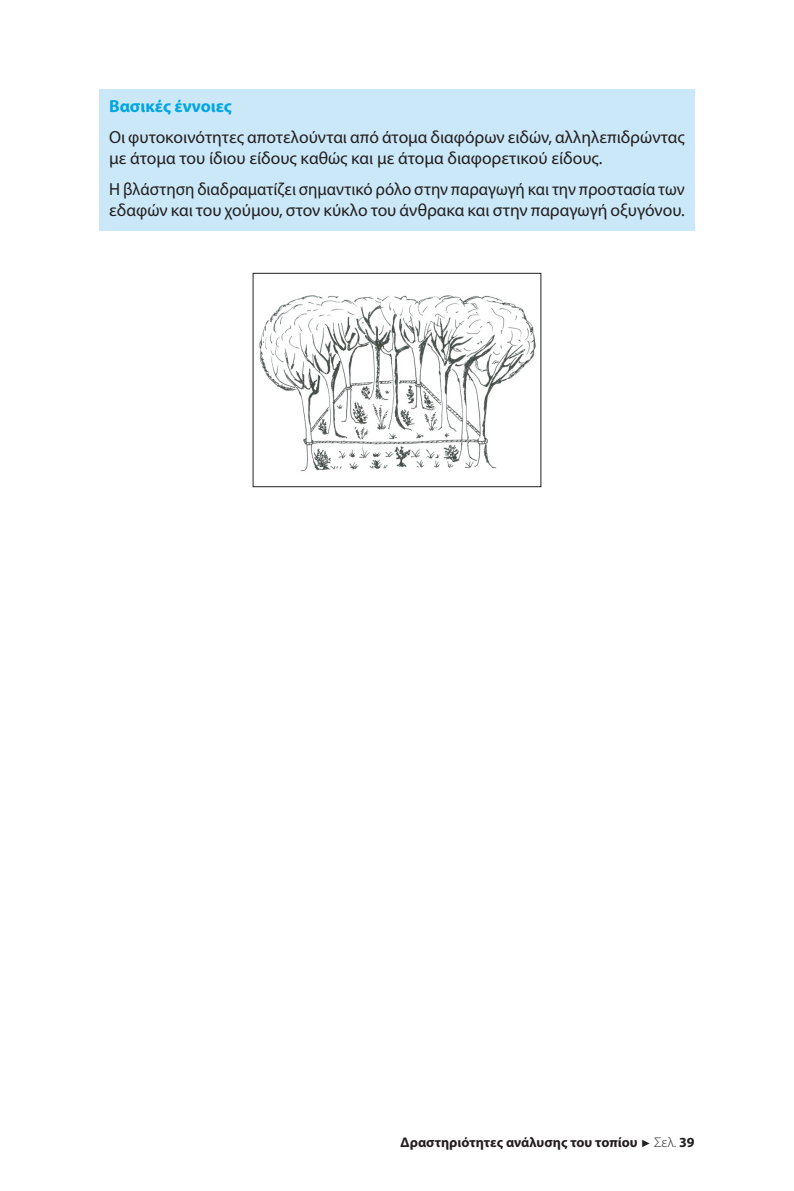
<style>
.page{position:relative;width:794px;height:1191px;background:#fff}
.page>*{position:absolute;margin:0;border:0;box-sizing:border-box;transform-origin:0 0}
.Texte_notions_cles{font:17.5px/21px "Myriad Pro";color:#231f20;scale:.96 1}
.Texte_notions_cles-2{font:17.5px/21px "Myriad Pro";color:#231f20}
.Notions_clés{font:700 17.5px "Myriad Pro";color:#00a5e4}
.t1{font:700 14px "Myriad Pro";color:#231f20}
.s1{font-family:"Arial";font-weight:400;font-size:10.5px}
.s2{font-weight:300}
</style>
<div class="page">
<div style="left:99px;top:89px;width:595px;height:38px;background:#cbe8f8"></div>
<div style="left:99px;top:120px;width:595px;height:59px;background:#cbe8f8"></div>
<div style="left:99px;top:172px;width:595px;height:58px;background:#cbe8f8"></div>
<img style="left:259px;top:295px;width:277px;height:176px">
<div style="left:253px;top:273px;width:288px;height:214px;border:1px solid #231f20"></div>
<p class="Notions_clés" style="left:109px;top:95px;width:124px">Βασικές έννοιες</p>
<p class="Texte_notions_cles-2" style="left:109px;top:127px;width:577px">Οι φυτοκοινότητες αποτελούνται από άτομα διαφόρων ειδών, αλληλεπιδρώντας με άτομα του ίδιου είδους καθώς και με άτομα διαφορετικού είδους.</p>
<p class="Texte_notions_cles" style="left:109px;top:179px;width:601px">Η βλάστηση διαδραματίζει σημαντικό ρόλο στην παραγωγή και την προστασία των εδαφών και του χούμου, στον κύκλο του άνθρακα και στην παραγωγή οξυγόνου.</p>
<p class="t1" style="left:400px;top:1132px;width:296px">Δραστηριότητες ανάλυσης του τοπίου <span class="s1">►</span> <span class="s2">Σελ.</span> 39</p>
</div>
